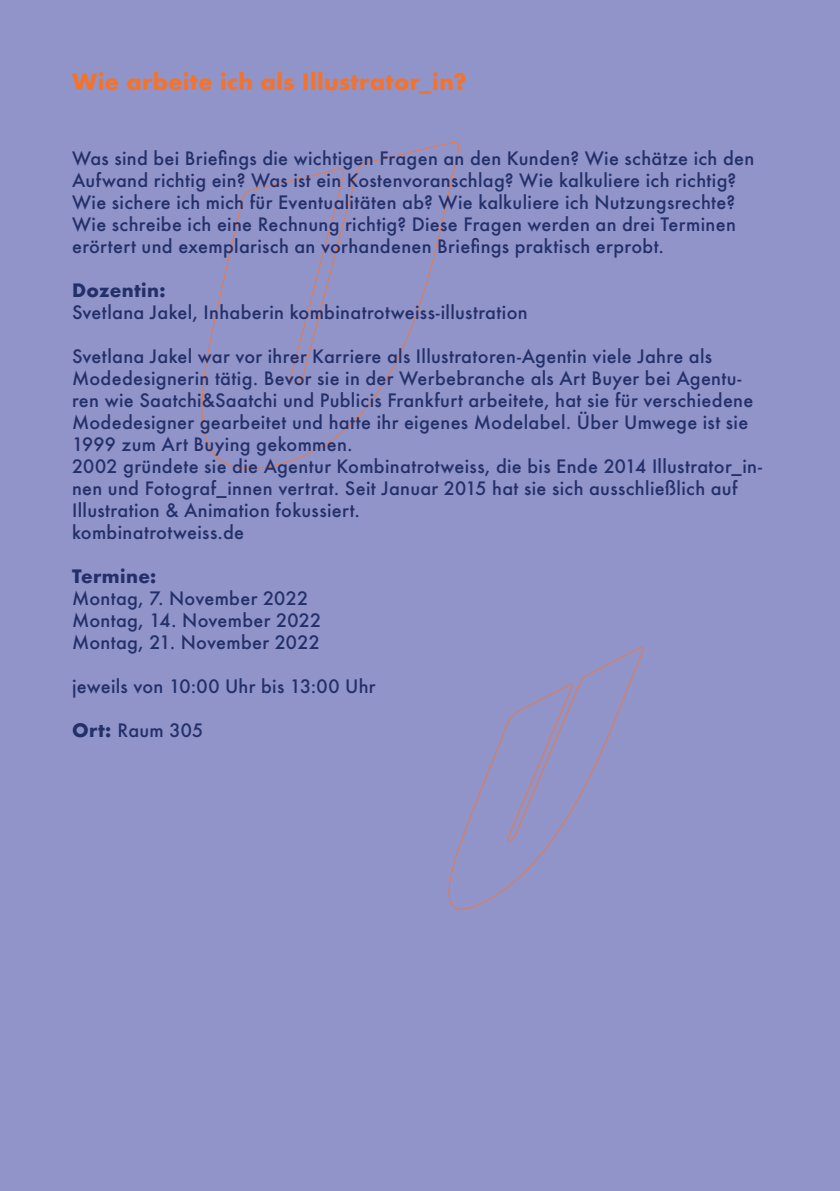
<style>
.page{position:relative;width:840px;height:1191px;background:#fff}
.page>*{position:absolute;margin:0;border:0;box-sizing:border-box;transform-origin:0 0}
.t1{font:700 22px "Futura";letter-spacing:.015em;color:#f3732c}
.t2{font:500 18px/22px "Futura";letter-spacing:.02em;color:#24306a}
.t3{font:700 18px "Futura";letter-spacing:.02em;color:#24306a}
.s1{font-weight:700}
</style>
<div class="page">
<div style="left:0;top:0;width:839px;height:1191px;background:#9194c9"></div>
<svg style="left:201px;top:142px;width:258px;height:327px"></svg>
<svg style="left:448px;top:646px;width:195px;height:263px"></svg>
<p class="t1" style="left:72px;top:66px;width:396px">Wie arbeite ich als Illustrator_in?</p>
<p class="t2" style="left:72px;top:147px;width:683px">Was sind bei Briefings die wichtigen Fragen an den Kunden? Wie schätze ich den Aufwand richtig ein? Was ist ein Kostenvoranschlag? Wie kalkuliere ich richtig?<br>Wie sichere ich mich für Eventualitäten ab? Wie kalkuliere ich Nutzungsrechte?<br>Wie schreibe ich eine Rechnung richtig? Diese Fragen werden an drei Terminen erörtert und exemplarisch an vorhandenen Briefings praktisch erprobt.</p>
<p class="t3" style="left:72px;top:277px;width:95px">Dozentin:</p>
<p class="t2" style="left:72px;top:301px;width:457px">Svetlana Jakel, Inhaberin kombinatrotweiss-illustration</p>
<p class="t2" style="left:72px;top:345px;width:691px">Svetlana Jakel war vor ihrer Karriere als Illustratoren-Agentin viele Jahre als Modedesignerin tätig. Bevor sie in der Werbebranche als Art Buyer bei Agentu&shy;ren wie Saatchi&amp;Saatchi und Publicis Frankfurt arbeitete, hat sie für verschiedene Modedesigner gearbeitet und hatte ihr eigenes Modelabel. Über Umwege ist sie 1999 zum Art Buying gekommen.<br>2002 gründete sie die Agentur Kombinatrotweiss, die bis Ende 2014 Illustrator_in&shy;nen und Fotograf_innen vertrat. Seit Januar 2015 hat sie sich ausschließlich auf Illustration &amp; Animation fokussiert.<br>kombinatrotweiss.de</p>
<p class="t3" style="left:72px;top:563px;width:86px">Termine:</p>
<p class="t2" style="left:72px;top:587px;width:250px">Montag, 7. November 2022<br>Montag, 14. November 2022<br>Montag, 21. November 2022</p>
<p class="t2" style="left:72px;top:675px;width:305px">jeweils von 10:00 Uhr bis 13:00 Uhr</p>
<p class="t2" style="left:72px;top:719px;width:133px"><span class="s1">Ort:</span> Raum 305</p>
</div>
